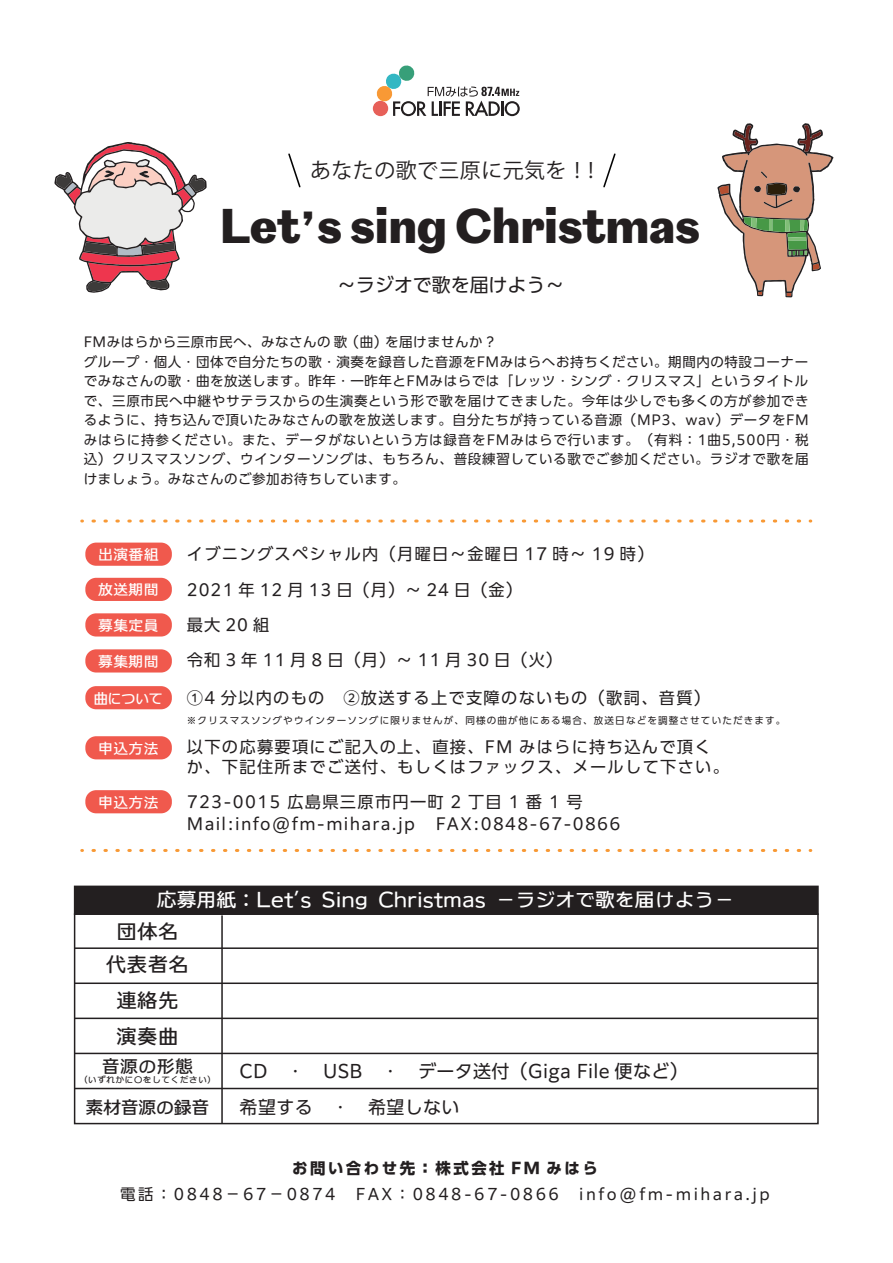
<style>
.page{position:relative;width:893px;height:1263px;background:#fff}
.page>*{position:absolute;margin:0;border:0;box-sizing:border-box;transform-origin:0 0}
.t1{font:700 48.75px "Reason New";letter-spacing:-.02em;color:#231f20}
.t2{font:21px "Koz Go Pr 6 N";letter-spacing:.02em;color:#231f20}
.t3{font:20.4px/35.1px "TA Universal Line BDY D";letter-spacing:.02em;color:#231f20;text-align:center}
.t4{font:19.95px "TA Universal Line BDY D";color:#fff}
.t5{font:18.9px "PUD Shin Go Pr 6 N";color:#231f20}
.t6{font:18px/36.6px "PUD Shin Go Pr 6 N";letter-spacing:.02em;color:#231f20}
.t7{font:18px "TA Universal Line BDY D";letter-spacing:-.02em;color:#231f20}
.t8{font:16.2px/20.9px "PUD Shin Go Pr 6 N";letter-spacing:.08em;color:#231f20}
.t9{font:16.2px "PUD Shin Go Pr 6 N";letter-spacing:.06em;color:#231f20}
.t10{font:15.45px "PUD Shin Go Pr 6 N";letter-spacing:.16em;color:#231f20}
.t11{font:700 15.45px "PUD Shin Go Pr 6 N";letter-spacing:.16em;color:#231f20}
.t12{font:14.85px "TA Universal Line BDY D";letter-spacing:.02em;color:#fff}
.t13{font:13.5px/19.5px "PUD Shin Go Pr 6 N";letter-spacing:.05em;color:#231f20}
.t14{font:9.6px "PUD Shin Go Pr 6 N";letter-spacing:.12em;color:#231f20}
.t15{font:9px "TA Universal Line BDY D";letter-spacing:.02em;color:#231f20}
.s1{font-size:42px}
.s2{font-family:"UD Shin Go NT Pro"}
</style>
<div class="page">
<svg style="left:54px;top:142px;width:153px;height:151px"></svg>
<svg style="left:717px;top:123px;width:117px;height:174px"></svg>
<div style="left:373px;top:101px;width:15px;height:15px;background:#e76059;border-radius:50%"></div>
<svg style="left:376px;top:65px;width:144px;height:51px"></svg>
<div style="left:85px;top:613px;width:87px;height:23px;background:#f0594d;border-radius:11px"></div>
<div style="left:74px;top:885px;width:745px;height:30px;background:#231f20;border:2px solid #231f20"></div>
<div style="left:74px;top:913px;width:745px;height:211px;border:2px solid #231f20"></div>
<hr style="left:221px;top:915px;width:2px;height:208px;background:#231f20">
<hr style="left:75px;top:947px;width:743px;height:2px;background:#231f20">
<hr style="left:75px;top:982px;width:743px;height:2px;background:#231f20">
<hr style="left:75px;top:1017px;width:743px;height:2px;background:#231f20">
<hr style="left:75px;top:1053px;width:743px;height:1px;background:#231f20">
<hr style="left:75px;top:1088px;width:743px;height:1px;background:#231f20">
<div style="left:85px;top:736px;width:87px;height:23px;background:#f0594d;border-radius:11px"></div>
<div style="left:85px;top:790px;width:87px;height:23px;background:#f0594d;border-radius:11px"></div>
<div style="left:85px;top:543px;width:87px;height:23px;background:#f0594d;border-radius:11px"></div>
<div style="left:85px;top:578px;width:87px;height:23px;background:#f0594d;border-radius:11px"></div>
<div style="left:85px;top:649px;width:87px;height:23px;background:#f0594d;border-radius:11px"></div>
<div style="left:85px;top:686px;width:87px;height:23px;background:#f0594d;border-radius:11px"></div>
<svg style="left:93px;top:849px;width:718px;height:3px"></svg>
<svg style="left:93px;top:519px;width:718px;height:3px"></svg>
<svg style="left:288px;top:153px;width:13px;height:35px"></svg>
<svg style="left:603px;top:153px;width:13px;height:35px"></svg>
<h2 class="t2" style="left:310px;top:158px;width:293px">あなたの歌で三原に元気を！！</h2>
<h1 class="t1" style="left:220px;top:197px;width:482px">Let<span class="s1">’</span>s sing Christmas</h1>
<h3 class="t5" style="left:337px;top:274px;width:229px">～ラジオで歌を届けよう～</h3>
<p class="t13" style="left:84px;top:333px;width:727px">FMみはらから三原市民へ、みなさんの歌（曲）を届けませんか？<br>グループ・個人・団体で自分たちの歌・演奏を録音した音源をFMみはらへお持ちください。期間内の特設コーナーでみなさんの歌・曲を放送します。昨年・一昨年とFMみはらでは「レッツ・シング・クリスマス」というタイトルで、三原市民へ中継やサテラスからの生演奏という形で歌を届けてきました。今年は少しでも多くの方が参加できるように、持ち込んで頂いたみなさんの歌を放送します。自分たちが持っている音源（MP3、wav）データをFMみはらに持参ください。また、データがないという方は録音をFMみはらで行います。（有料：1曲5,500円・税込）クリスマスソング、ウインターソングは、もちろん、普段練習している歌でご参加ください。ラジオで歌を届けましょう。みなさんのご参加お待ちしています。</p>
<p class="t12" style="left:98px;top:547px;width:62px">出演番組</p>
<p class="t8" style="left:187px;top:544px;width:468px">イブニングスペシャル内（月曜日～金曜日 17 時～ 19 時）</p>
<p class="t12" style="left:98px;top:582px;width:62px">放送期間</p>
<p class="t9" style="left:187px;top:581px;width:337px">2021 年 12 月 13 日（月）～ 24 日（金）</p>
<p class="t12" style="left:98px;top:618px;width:62px">募集定員</p>
<p class="t8" style="left:187px;top:615px;width:84px">最大 20 組</p>
<p class="t12" style="left:98px;top:654px;width:62px">募集期間</p>
<p class="t8" style="left:187px;top:650px;width:377px">令和 3 年 11 月 8 日（月）～ 11 月 30 日（火）</p>
<p class="t12" style="left:94px;top:691px;width:71px">曲について</p>
<p class="t8" style="left:187px;top:688px;width:525px">①4 分以内のもの　②放送する上で支障のないもの（歌詞、音質）</p>
<p class="t14" style="left:187px;top:715px;width:600px">※クリスマスソングやウインターソングに限りませんが、同様の曲が他にある場合、放送日などを調整させていただきます。</p>
<p class="t12" style="left:98px;top:741px;width:62px">申込方法</p>
<p class="t8" style="left:187px;top:736px;width:544px">以下の応募要項にご記入の上、直接、FM みはらに持ち込んで頂くか、下記住所までご送付<span class="s2">、</span>もしくはファックス、メールして下さい。</p>
<p class="t8" style="left:187px;top:791px;width:397px;line-height:22.5px">723-0015 広島県三原市円一町 2 丁目 1 番 1 号<br>Mail:info@fm-mihara.jp</p>
<p class="t12" style="left:98px;top:795px;width:62px">申込方法</p>
<p class="t8" style="left:436px;top:814px;width:186px">FAX:0848-67-0866</p>
<h3 class="t4" style="left:157px;top:889px;width:579px">応募用紙：Let’s Sing Christmas －ラジオで歌を届けよう－</h3>
<h3 class="t3" style="left:106px;top:913px;width:84px">団体名代表者名連絡先演奏曲</h3>
<h3 class="t7" style="left:102px;top:1057px;width:93px">音源の形態</h3>
<p class="t15" style="left:79px;top:1075px;width:139px">（いずれかに〇をしてください）</p>
<h3 class="t7" style="left:86px;top:1098px;width:125px">素材音源の録音</h3>
<h3 class="t6" style="left:240px;top:1053px;width:450px">CD　・　USB　・　データ送付（Giga File 便など）希望する　・　希望しない</h3>
<p class="t11" style="left:292px;top:1159px;width:307px">お問い合わせ先：株式会社 FM みはら</p>
<p class="t10" style="left:120px;top:1185px;width:651px">電話：0848－67－0874　FAX：0848-67-0866　info@fm-mihara.jp</p>
</div>
